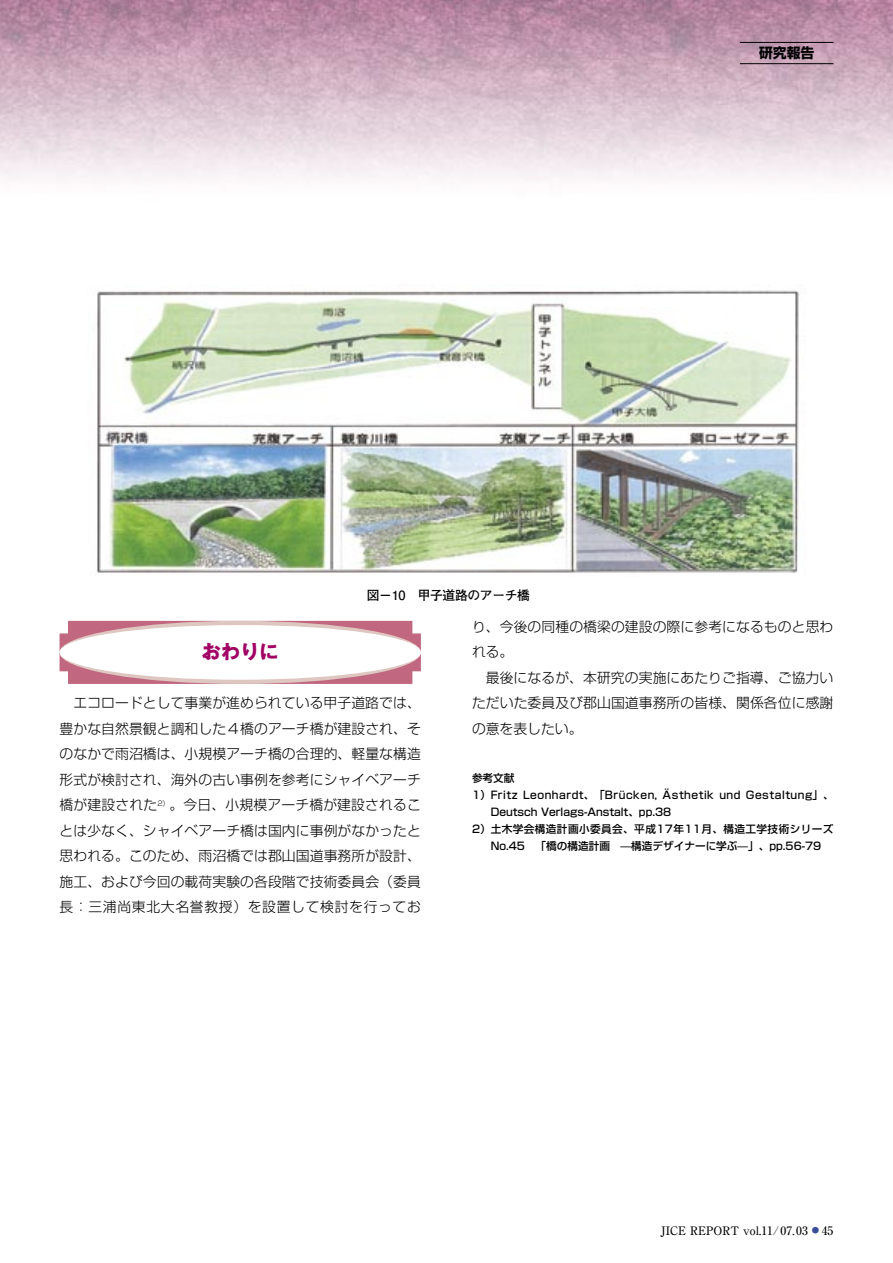
<style>
.page{position:relative;width:893px;height:1263px;background:#fff}
.page>*{position:absolute;margin:0;border:0;box-sizing:border-box;transform-origin:0 0}
.ノーマル{font:700 19.2px "Gothic MB101 Pro";color:#a10064}
.本文{font:300 13.8px/25.5px "Shin Go Pro";letter-spacing:.005em;color:#000;text-align:justify}
.t1{font:700 13.8px "Shin Go Pro";color:#000}
.キャプション{font:700 12.75px "Futo Go B101 Pro";letter-spacing:-.025em;color:#000}
.t2{font:500 11.7px "Ryumin Pro";color:#000}
.本文-2{font:500 10.65px/17px "Shin Go Pro";letter-spacing:.04em;color:#000}
.s1{font-size:7.5px;color:#3a4d98}
</style>
<div class="page">
<img style="left:0;top:0;width:893px;height:180px">
<hr style="left:740px;top:42px;width:93px;height:1px;background:#000">
<hr style="left:740px;top:63px;width:93px;height:1px;background:#000">
<svg style="left:60px;top:621px;width:361px;height:63px;background:#c7768b"></svg>
<div style="left:60px;top:621px;width:361px;height:63px;background:#dec7c1;border-radius:50%"></div>
<div style="left:60px;top:625px;width:361px;height:55px;background:#fff;border-radius:50%"></div>
<img style="left:97px;top:290px;width:702px;height:283px">
<p class="t1" style="left:759px;top:41px;width:57px">研究報告</p>
<p class="キャプション" style="left:367px;top:585px;width:165px">図－10　甲子道路のアーチ橋</p>
<p class="本文" style="left:472px;top:612px;width:363px">り、今後の同種の橋梁の建設の際に参考になるものと思われる。</p>
<p class="本文" style="left:472px;top:663px;width:363px;text-indent:14px">最後になるが、本研究の実施にあたりご指導、ご協力いただいた委員及び郡山国道事務所の皆様、関係各位に感謝の意を表したい。</p>
<p class="本文-2" style="left:472px;top:768px;width:44px">参考文献</p>
<p class="本文-2" style="left:491px;top:785px;width:344px;text-indent:-19px">1） Fritz Leonhardt、「Brücken, Ästhetik und Gestaltung」、<br>Deutsch Verlags-Anstalt、pp.38</p>
<p class="本文-2" style="left:491px;top:819px;width:344px;text-indent:-19px">2） 土木学会構造計画小委員会、平成17年11月、構造工学技術シリーズ<br>No.45　「橋の構造計画　̶構造デザイナーに学ぶ̶」、pp.56-79</p>
<p class="ノーマル" style="left:202px;top:636px;width:78px">おわりに</p>
<p class="本文" style="left:60px;top:689px;width:363px;text-indent:14px">エコロードとして事業が進められている甲子道路では、豊かな自然景観と調和した４橋のアーチ橋が建設され、そのなかで雨沼橋は、小規模アーチ橋の合理的、軽量な構造形式が検討され、海外の古い事例を参考にシャイベアーチ橋が建設された<sup>2）</sup>。今日、小規模アーチ橋が建設されることは少なく、シャイベアーチ橋は国内に事例がなかったと思われる。このため、雨沼橋では郡山国道事務所が設計、施工、および今回の載荷実験の各段階で技術委員会（委員長：三浦尚東北大名誉教授）を設置して検討を行ってお</p>
<p class="t2" style="left:661px;top:1221px;width:174px">JICE REPORT vol.11/07.03 <span class="s1">●</span> 45</p>
</div>
